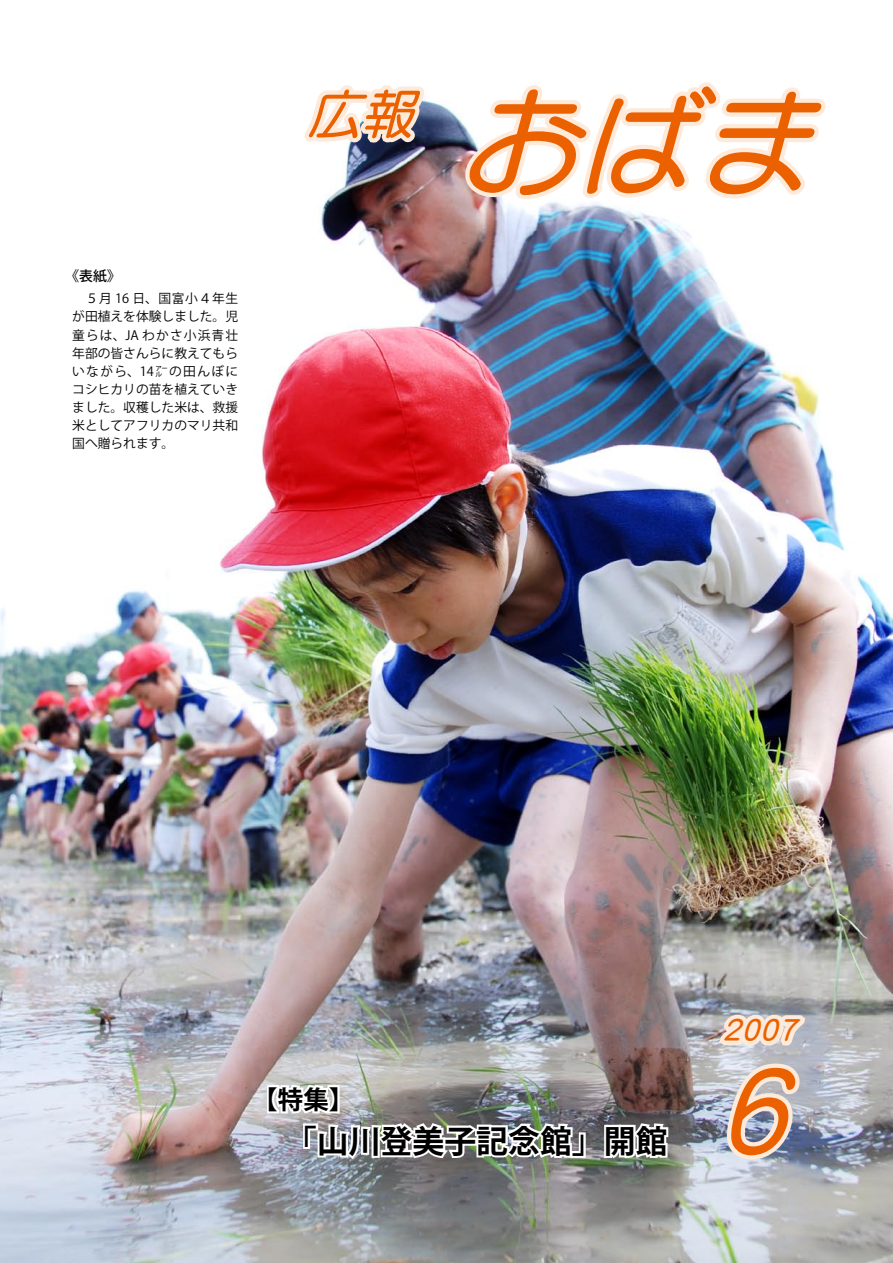
<style>
.page{position:relative;width:893px;height:1263px;background:#fff}
.page>*{position:absolute;margin:0;border:0;box-sizing:border-box;transform-origin:0 0}
.t1{font:italic 117px "DF Maru Gothic Std W7";color:#eb6100}
.t2{font:italic 53.1px "DF Maru Gothic Std W7";color:#eb6100}
.t3{font:italic 34.05px "DF Maru Gothic Std W7";color:#eb6100}
.t4{font:700 31.95px "Koz Go Pro";color:#000}
.t5{font:700 25.5px "Koz Go Pro";color:#000}
.t6{font:500 13.8px "Koz Go Pro";color:#000}
.t7{font:12.75px/18px "Koz Go Pro";color:#000;text-align:justify}
</style>
<div class="page">
<img style="left:0;top:101px;width:893px;height:1162px">
<svg style="left:301px;top:85px;width:130px;height:63px"></svg>
<svg style="left:458px;top:82px;width:374px;height:122px"></svg>
<svg style="left:708px;top:1007px;width:108px;height:44px"></svg>
<svg style="left:720px;top:1057px;width:87px;height:107px"></svg>
<img style="left:265px;top:1082px;width:323px;height:80px">
<svg style="left:602px;top:1119px;width:68px;height:42px"></svg>
<svg style="left:64px;top:266px;width:182px;height:186px"></svg>
<p class="t6" style="left:65px;top:267px;width:57px">《表紙《</p>
<p class="t7" style="left:72px;top:290px;width:167px">　５月 16 日、国富小４年生が田植えを体験しました。児童らは、JA わかさ小浜青壮年部の皆さんらに教えてもらいながら、14㌃の田んぼにコシヒカリの苗を植えていきました。収穫した米は、救援米としてアフリカのマリ共和国へ贈られます。</p>
<h2 class="t2" style="left:307px;top:85px;width:123px">広報</h2>
<h1 class="t1" style="left:461px;top:80px;width:385px">おばま</h1>
<h3 class="t5" style="left:252px;top:1083px;width:104px">【特集【</h3>
<h3 class="t4" style="left:269px;top:1120px;width:400px">　「山川登美子記念館」開館</h3>
<h3 class="t3" style="left:722px;top:1011px;width:85px">2007</h3>
<h1 class="t1" style="left:693px;top:1050px;width:151px">６</h1>
</div>
